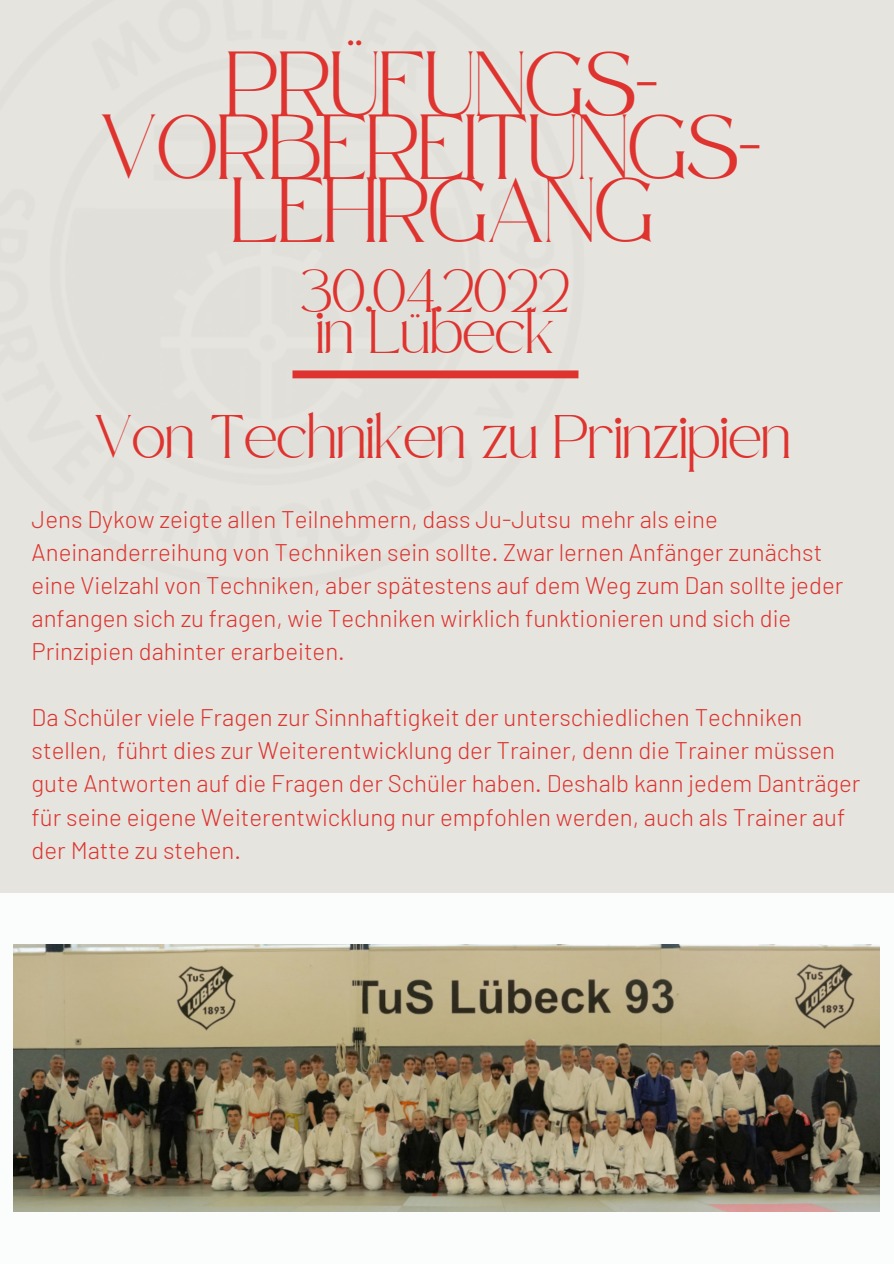
<style>
.page{position:relative;width:894px;height:1264px;background:#fff}
.page>*{position:absolute;margin:0;border:0;box-sizing:border-box;transform-origin:0 0}
.t1{font:45px "Safira March";color:#de332f}
.t2{font:30px "Safira March";color:#de332f}
.t3{font:300 24px/33px "Barlow";color:#de332f}
</style>
<div class="page">
<div style="left:0;top:0;width:893px;height:1263px;background:#e6e4de"></div>
<div style="left:0;top:892px;width:893px;height:371px;background:#fbfdfc"></div>
<div style="left:292px;top:370px;width:286px;height:8px;background:#de332f"></div>
<img style="left:14px;top:944px;width:865px;height:267px">
<p class="t1" style="left:227px;top:74px;width:433px">PRÜFUNGS-</p>
<p class="t1" style="left:100px;top:137px;width:662px">VORBEREITUNGS-</p>
<p class="t1" style="left:232px;top:200px;width:423px">LEHRGANG</p>
<p class="t2" style="left:301px;top:284px;width:270px">30.04.2022</p>
<p class="t2" style="left:316px;top:325px;width:240px">in Lübeck</p>
<p class="t2" style="left:94px;top:430px;width:698px">Von Techniken zu Prinzipien</p>
<p class="t3" style="left:32px;top:502px;width:813px">Jens Dykow zeigte allen Teilnehmern, dass Ju-Jutsu mehr als eine Aneinanderreihung von Techniken sein sollte. Zwar lernen Anfänger zunächst eine Vielzahl von Techniken, aber spätestens auf dem Weg zum Dan sollte jeder anfangen sich zu fragen, wie Techniken wirklich funktionieren und sich die Prinzipien dahinter erarbeiten.</p>
<p class="t3" style="left:32px;top:700px;width:830px">Da Schüler viele Fragen zur Sinnhaftigkeit der unterschiedlichen Techniken stellen, führt dies zur Weiterentwicklung der Trainer, denn die Trainer müssen gute Antworten auf die Fragen der Schüler haben. Deshalb kann jedem Danträger für seine eigene Weiterentwicklung nur empfohlen werden, auch als Trainer auf der Matte zu stehen.</p>
</div>
